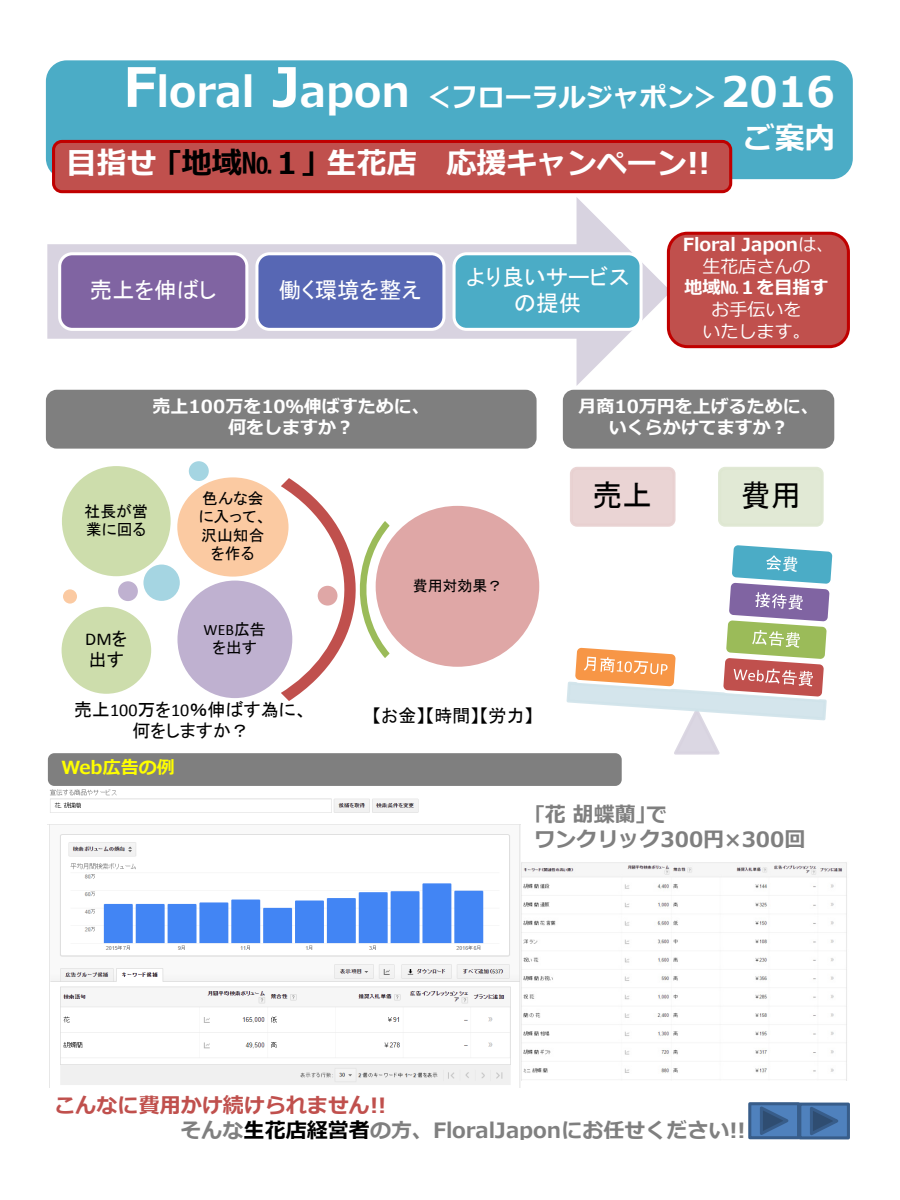
<style>
.page{position:relative;width:900px;height:1200px;background:#fff}
.page>*{position:absolute;margin:0;border:0;box-sizing:border-box;transform-origin:0 0}
.t1{font:700 42px "Meiryo";color:#fff}
.t2{font:700 30px "Meiryo";color:#fff}
.t3{font:30px "MS P Gothic";color:#000}
.t4{font:22.5px/26.2px "MS P Gothic";color:#fff;text-align:center}
.t5{font:700 21px/25.2px "Meiryo";color:#7f7f7f}
.t6{font:700 18px/21.6px "Meiryo";color:#fff;text-align:center}
.t7{font:18px/21px "MS P Gothic";color:#000;text-align:center}
.t8{font:18px/21.6px "Meiryo";color:#fff;text-align:center}
.t9{font:700 18px "Meiryo";color:#ff0}
.t10{font:18px "Calibri";color:#000}
.t11{font:15.9px/18.5px "MS P Gothic";color:#000}
.t12{font:15.9px "Calibri";color:#000}
.t13{font:15px "MS P Gothic";color:#000}
.s1{font-size:54px}
.s2{font-size:27px}
.s3{color:#000}
.s4{font-weight:400}
.s5{font-family:"MS P Gothic"}
.s6{font-family:"Calibri"}
.s7{color:#c0504d}
</style>
<div class="page">
<div style="left:47px;top:62px;width:804px;height:116px;background:#4bacc6;border-radius:19px"></div>
<div style="left:46px;top:60px;width:807px;height:119px;border:3px solid #4bacc6;border-radius:19px"></div>
<div style="left:54px;top:141px;width:677px;height:51px;background:#c0504d;border-radius:8px"></div>
<div style="left:52px;top:140px;width:680px;height:53px;border:3px solid #c00000;border-radius:8px"></div>
<svg style="left:47px;top:197px;width:623px;height:189px"></svg>
<div style="left:60px;top:254px;width:187px;height:75px;background:#8064a2;border-radius:13px"></div>
<div style="left:58px;top:252px;width:190px;height:79px;border:3px solid #fff;border-radius:13px"></div>
<div style="left:257px;top:254px;width:187px;height:75px;background:#5767b4;border-radius:13px"></div>
<div style="left:255px;top:252px;width:191px;height:79px;border:3px solid #fff;border-radius:13px"></div>
<div style="left:454px;top:254px;width:187px;height:75px;background:#4bacc6;border-radius:13px"></div>
<div style="left:453px;top:252px;width:190px;height:79px;border:3px solid #fff;border-radius:13px"></div>
<div style="left:668px;top:233px;width:180px;height:114px;background:#c0504d;border-radius:19px"></div>
<div style="left:667px;top:232px;width:183px;height:116px;border:3px solid #c00000;border-radius:19px"></div>
<svg style="left:281px;top:478px;width:109px;height:223px"></svg>
<div style="left:374px;top:504px;width:167px;height:164px;background:#dfa7a6;border-radius:50%"></div>
<div style="left:60px;top:465px;width:112px;height:113px;background:#cdddac;border-radius:50%"></div>
<div style="left:59px;top:463px;width:115px;height:116px;border:3px solid #fff;border-radius:50%"></div>
<svg style="left:117px;top:580px;width:22px;height:23px"></svg>
<div style="left:115px;top:578px;width:26px;height:26px;border:3px solid #fff;border-radius:50%"></div>
<svg style="left:187px;top:460px;width:23px;height:23px"></svg>
<div style="left:186px;top:458px;width:26px;height:26px;border:3px solid #fff;border-radius:50%"></div>
<div style="left:176px;top:476px;width:114px;height:102px;background:#fbcaa2;border-radius:50%"></div>
<div style="left:174px;top:474px;width:118px;height:106px;border:3px solid #fff;border-radius:50%"></div>
<svg style="left:316px;top:584px;width:23px;height:23px"></svg>
<div style="left:315px;top:583px;width:26px;height:26px;border:3px solid #fff;border-radius:50%"></div>
<div style="left:60px;top:605px;width:93px;height:90px;background:#cdddac;border-radius:50%"></div>
<div style="left:59px;top:604px;width:95px;height:93px;border:3px solid #fff;border-radius:50%"></div>
<div style="left:176px;top:579px;width:118px;height:121px;background:#bfb1d0;border-radius:50%"></div>
<div style="left:174px;top:578px;width:121px;height:123px;border:3px solid #fff;border-radius:50%"></div>
<svg style="left:142px;top:563px;width:39px;height:39px"></svg>
<div style="left:140px;top:561px;width:43px;height:43px;border:3px solid #fff;border-radius:50%"></div>
<svg style="left:61px;top:588px;width:18px;height:17px"></svg>
<div style="left:60px;top:586px;width:20px;height:21px;border:3px solid #fff;border-radius:50%"></div>
<div style="left:571px;top:468px;width:103px;height:57px;background:#e8d0d0;border-radius:6px"></div>
<div style="left:570px;top:467px;width:106px;height:60px;border:3px solid #e8d0d0;border-radius:6px"></div>
<div style="left:720px;top:468px;width:102px;height:57px;background:#dee7d1;border-radius:6px"></div>
<div style="left:718px;top:467px;width:106px;height:60px;border:3px solid #dee7d1;border-radius:6px"></div>
<svg style="left:567px;top:545px;width:266px;height:210px"></svg>
<div style="left:47px;top:391px;width:488px;height:56px;background:#7f7f7f;border-radius:9px"></div>
<div style="left:46px;top:390px;width:491px;height:59px;border:3px solid #7f7f7f;border-radius:9px"></div>
<div style="left:564px;top:391px;width:269px;height:56px;background:#7f7f7f;border-radius:9px"></div>
<div style="left:563px;top:390px;width:271px;height:59px;border:3px solid #7f7f7f;border-radius:9px"></div>
<img style="left:520px;top:862px;width:327px;height:218px">
<img style="left:48px;top:789px;width:472px;height:299px">
<div style="left:49px;top:755px;width:571px;height:29px;background:#7f7f7f;border-radius:5px"></div>
<div style="left:48px;top:753px;width:574px;height:33px;border:3px solid #7f7f7f;border-radius:5px"></div>
<div style="left:798px;top:1103px;width:52px;height:36px;border:3px solid #385d8a"></div>
<svg style="left:752px;top:1103px;width:96px;height:36px;background:#446fa4"></svg>
<div style="left:748px;top:1102px;width:52px;height:37px;border:3px solid #385d8a"></div>
<h1 class="t1" style="left:123px;top:62px;width:713px"><span class="s1">F</span>loral <span class="s1">J</span>apon <span class="s2">＜フローラルジャポン＞</span>2016</h1>
<h2 class="t2" style="left:745px;top:117px;width:92px">ご案内</h2>
<h2 class="t2" style="left:67px;top:142px;width:645px">目指せ<span class="s3">｢地域№１｣</span>生花店 応援キャンペーン!!</h2>
<p class="t4" style="left:90px;top:277px;width:128px">売上を伸ばし</p>
<p class="t4" style="left:279px;top:277px;width:144px">働く環境を整え</p>
<p class="t4" style="left:466px;top:264px;width:165px">より良いサービスの提供</p>
<p class="t6" style="left:683px;top:235px;width:153px">Floral Japon<span class="s4">は、生花店さんの</span></p>
<p class="t6" style="left:684px;top:278px;width:145px">地域№１を目指す</p>
<p class="t8" style="left:702px;top:300px;width:110px">お手伝いをいたします。</p>
<p class="t6" style="left:153px;top:396px;width:279px">売上100万を10％伸ばすために、何をしますか？</p>
<p class="t6" style="left:578px;top:396px;width:242px">月商10万円を上げるために、いくらかけてますか？</p>
<p class="t11" style="left:85px;top:502px;width:65px">社長が営業に回る</p>
<p class="t10" style="left:85px;top:628px;width:44px">DM<span class="s5">を</span></p>
<p class="t7" style="left:89px;top:649px;width:37px">出す</p>
<p class="t11" style="left:199px;top:489px;width:70px;text-align:center">色んな会に入って、沢山知合を作る</p>
<p class="t12" style="left:204px;top:619px;width:64px">WEB<span class="s5">広告</span></p>
<p class="t11" style="left:212px;top:638px;width:46px">を出す</p>
<p class="t7" style="left:74px;top:699px;width:235px">売上<span class="s6">100</span>万を<span class="s6">10</span>％伸ばす為に、何をしますか？</p>
<p class="t9" style="left:61px;top:755px;width:115px">Web広告の例</p>
<p class="t13" style="left:413px;top:578px;width:91px">費用対効果？</p>
<p class="t7" style="left:372px;top:705px;width:163px">【お金】【時間】【労力】</p>
<h2 class="t3" style="left:593px;top:480px;width:62px">売上</h2>
<h2 class="t3" style="left:741px;top:480px;width:62px">費用</h2>
<p class="t5" style="left:534px;top:802px;width:273px">｢花胡蝶蘭｣で<br>ワンクリック300円×300回</p>
<p class="t5" style="left:180px;top:1094px;width:567px;text-indent:-126px"><span class="s7">こんなに費用かけ続けられません!!<br></span>そんな<span class="s3">生花店経営者</span>の方、FloralJaponにお任せください!!</p>
</div>
